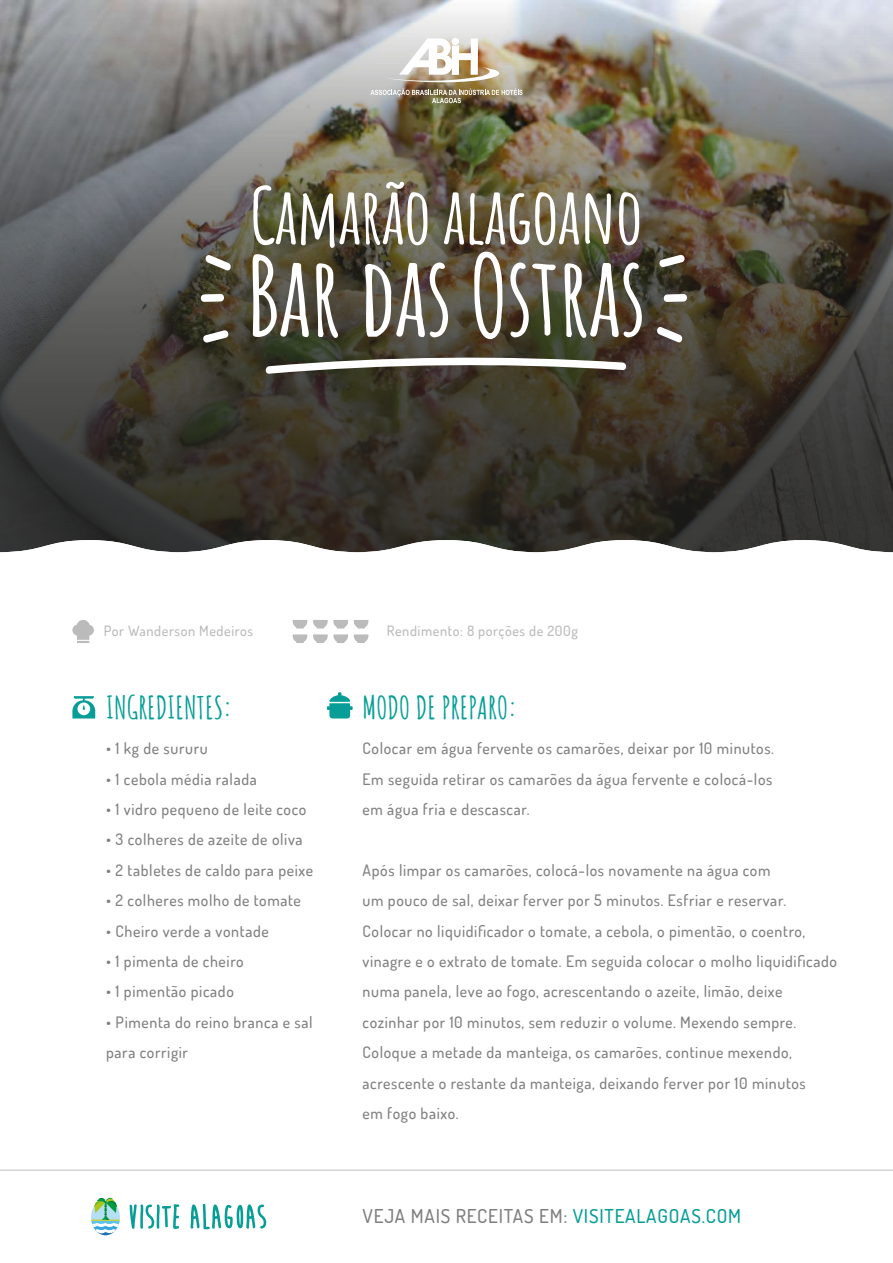
<style>
.page{position:relative;width:893px;height:1263px;background:#fff}
.page>*{position:absolute;margin:0;border:0;box-sizing:border-box;transform-origin:0 0}
.t1{font:700 109.05px "Amatic SC";letter-spacing:-.015em;color:#fff}
.t2{font:700 76.8px "Amatic SC";letter-spacing:-.015em;color:#fff}
.t3{font:700 30.9px "Amatic SC";color:#089e97}
.t4{font:500 19.05px "Dosis";letter-spacing:.04em;color:#808080}
.t5{font:500 15.75px/30.5px "Dosis";letter-spacing:.04em;color:#808080}
.t6{font:500 14.25px "Dosis";letter-spacing:.04em;color:#bbb}
.s1{color:#089e97}
</style>
<div class="page">
<img style="left:0;top:0;width:893px;height:540px">
<svg style="left:265px;top:355px;width:362px;height:19px"></svg>
<svg style="left:204px;top:253px;width:29px;height:19px"></svg>
<svg style="left:200px;top:294px;width:25px;height:8px"></svg>
<svg style="left:201px;top:329px;width:29px;height:15px"></svg>
<svg style="left:655px;top:325px;width:29px;height:19px"></svg>
<svg style="left:662px;top:294px;width:26px;height:8px"></svg>
<svg style="left:657px;top:254px;width:30px;height:14px"></svg>
<svg style="left:91px;top:1197px;width:29px;height:38px"></svg>
<svg style="left:129px;top:1204px;width:50px;height:25px"></svg>
<svg style="left:191px;top:1204px;width:75px;height:25px"></svg>
<hr style="left:0;top:1170px;width:893px;height:1px;background:#bfbfbf">
<svg style="left:72px;top:696px;width:23px;height:22px"></svg>
<svg style="left:0;top:540px;width:893px;height:13px"></svg>
<svg style="left:327px;top:692px;width:26px;height:26px"></svg>
<svg style="left:386px;top:38px;width:113px;height:44px"></svg>
<div style="left:452px;top:38px;width:7px;height:7px;background:#fff;border-radius:50%"></div>
<img style="left:370px;top:88px;width:152px;height:15px">
<svg style="left:292px;top:634px;width:77px;height:9px"></svg>
<svg style="left:292px;top:620px;width:77px;height:8px"></svg>
<svg style="left:72px;top:620px;width:22px;height:23px"></svg>
<h2 class="t2" style="left:250px;top:156px;width:394px">Camarão alagoano</h2>
<h1 class="t1" style="left:246px;top:212px;width:402px">Bar das Ostras</h1>
<p class="t6" style="left:104px;top:621px;width:151px">Por Wanderson Medeiros</p>
<p class="t6" style="left:387px;top:621px;width:193px">Rendimento: 8 porções de 200g</p>
<h3 class="t3" style="left:106px;top:683px;width:127px">INGREDIENTES:</h3>
<p class="t5" style="left:106px;top:733px;width:103px">• 1 kg de sururu</p>
<p class="t5" style="left:106px;top:763px;width:152px">• 1 cebola média ralada</p>
<p class="t5" style="left:106px;top:794px;width:202px">• 1 vidro pequeno de leite coco</p>
<p class="t5" style="left:106px;top:824px;width:198px">• 3 colheres de azeite de oliva</p>
<p class="t5" style="left:106px;top:854px;width:208px">• 2 tabletes de caldo para peixe</p>
<p class="t5" style="left:106px;top:885px;width:196px">• 2 colheres molho de tomate</p>
<p class="t5" style="left:106px;top:915px;width:164px">• Cheiro verde a vontade</p>
<p class="t5" style="left:106px;top:946px;width:139px">• 1 pimenta de cheiro</p>
<p class="t5" style="left:106px;top:976px;width:129px">• 1 pimentão picado</p>
<p class="t5" style="left:106px;top:1006px;width:208px">• Pimenta do reino branca e sal para corrigir</p>
<h3 class="t3" style="left:363px;top:683px;width:156px">MODO DE PREPARO:</h3>
<p class="t5" style="left:363px;top:733px;width:413px;text-align:justify">Colocar em água fervente os camarões, deixar por 10 minutos.<br>Em seguida retirar os camarões da água fervente e colocá-los em água fria e descascar.</p>
<p class="t5" style="left:363px;top:854px;width:476px">Após limpar os camarões, colocá-los novamente na água com<br>um pouco de sal, deixar ferver por 5 minutos. Esfriar e reservar.<br>Colocar no liquidificador o tomate, a cebola, o pimentão, o coentro, vinagre e o extrato de tomate. Em seguida colocar o molho liquidificado numa panela, leve ao fogo, acrescentando o azeite, limão, deixe cozinhar por 10 minutos, sem reduzir o volume. Mexendo sempre.<br>Coloque a metade da manteiga, os camarões, continue mexendo, acrescente o restante da manteiga, deixando ferver por 10 minutos<br>em fogo baixo.</p>
<p class="t4" style="left:363px;top:1203px;width:380px">VEJA MAIS RECEITAS EM: <span class="s1">VISITEALAGOAS.COM</span></p>
</div>
